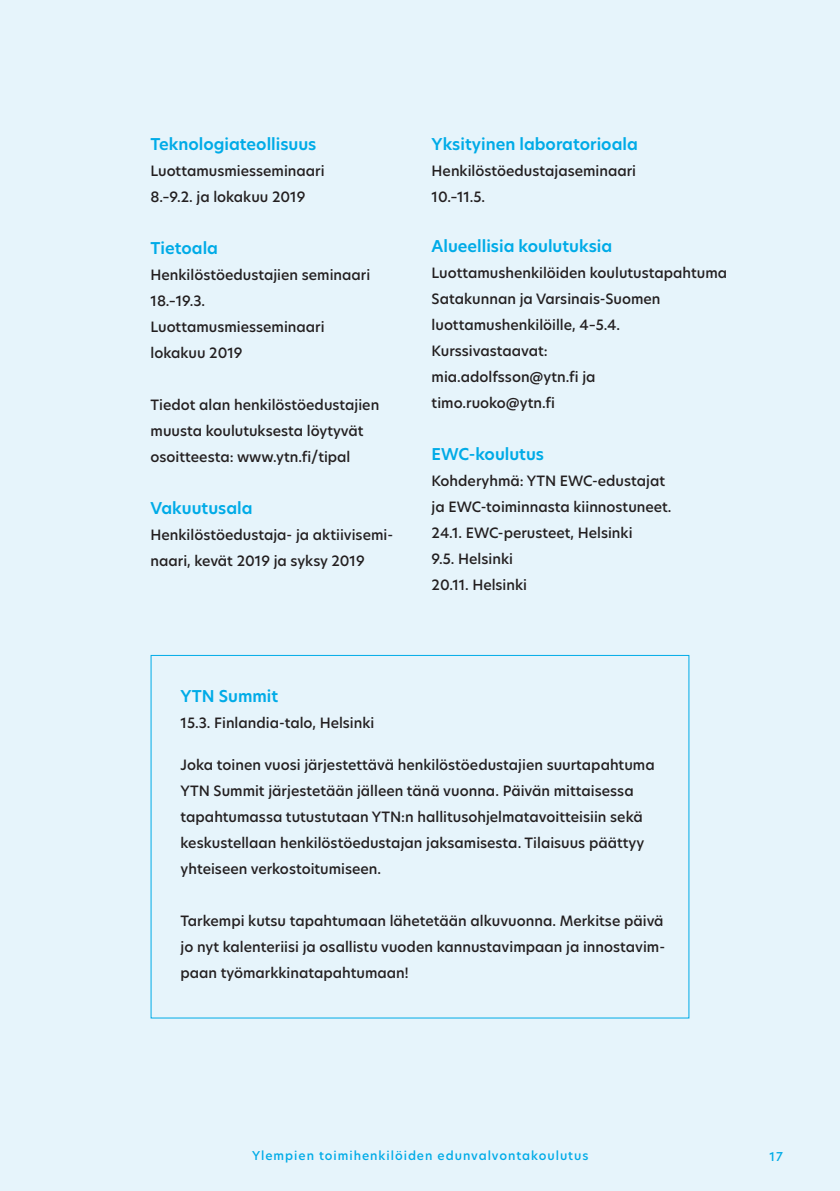
<style>
.page{position:relative;width:840px;height:1191px;background:#fff}
.page>*{position:absolute;margin:0;border:0;box-sizing:border-box;transform-origin:0 0}
.t1{font:600 16px "Hero New";color:#00abe7}
.t2{font:500 14px/26px "Hero New";color:#231f20}
.t3{font:500 12px "Hero New";letter-spacing:.08em;color:#00abe7}
</style>
<div class="page">
<div style="left:0;top:0;width:839px;height:1191px;background:#e6f4fb"></div>
<p class="t1" style="left:150px;top:133px;width:167px">Teknologiateollisuus</p>
<p class="t2" style="left:150px;top:158px;width:175px">Luottamusmiesseminaari<br>8.–9.2. ja lokakuu 2019</p>
<p class="t1" style="left:150px;top:237px;width:69px">Tietoala</p>
<p class="t2" style="left:150px;top:262px;width:221px">Henkilöstöedustajien seminaari<br>18.–19.3.<br>Luottamusmiesseminaari lokakuu 2019</p>
<p class="t2" style="left:150px;top:392px;width:230px">Tiedot alan henkilöstöedustajien muusta koulutuksesta löytyvät osoitteesta: www.ytn.fi/tipal</p>
<p class="t1" style="left:150px;top:497px;width:103px">Vakuutusala</p>
<p class="t2" style="left:150px;top:522px;width:244px">Henkilöstöedustaja- ja aktiivisemi&shy;naari, kevät 2019 ja syksy 2019</p>
<p class="t1" style="left:431px;top:133px;width:208px">Yksityinen laboratorioala</p>
<p class="t2" style="left:431px;top:158px;width:206px">Henkilöstöedustajaseminaari<br>10.–11.5.</p>
<p class="t1" style="left:431px;top:235px;width:182px">Alueellisia koulutuksia</p>
<p class="t2" style="left:431px;top:260px;width:297px">Luottamushenkilöiden koulutustapahtuma<br>Satakunnan ja Varsinais-Suomen luottamushenkilöille, 4–5.4.<br>Kurssivastaavat:<br>mia.adolfsson@ytn.fi ja<br>timo.ruoko@ytn.fi</p>
<p class="t1" style="left:431px;top:443px;width:114px">EWC-koulutus</p>
<p class="t2" style="left:431px;top:468px;width:241px">Kohderyhmä: YTN EWC-edustajat ja EWC-toiminnasta kiinnostuneet.<br>24.1. EWC-perusteet, Helsinki<br>9.5. Helsinki<br>20.11. Helsinki</p>
<p class="t1" style="left:180px;top:685px;width:99px">YTN Summit</p>
<p class="t2" style="left:180px;top:710px;width:195px">15.3. Finlandia-talo, Helsinki</p>
<p class="t2" style="left:180px;top:752px;width:475px">Joka toinen vuosi järjestettävä henkilöstöedustajien suurtapahtuma YTN Summit järjestetään jälleen tänä vuonna. Päivän mittaisessa tapahtumassa tutustutaan YTN:n hallitusohjelmatavoitteisiin sekä keskustellaan henkilöstöedustajan jaksamisesta. Tilaisuus päättyy yhteiseen verkostoitumiseen.</p>
<p class="t2" style="left:180px;top:908px;width:486px;text-align:justify">Tarkempi kutsu tapahtumaan lähetetään alkuvuonna. Merkitse päivä jo nyt kalenteriisi ja osallistu vuoden kannustavimpaan ja innostavim&shy;paan työmarkkinatapahtumaan!</p>
<p class="t3" style="left:252px;top:1147px;width:337px">Ylempien toimihenkilöiden edunvalvontakoulutus</p>
<p class="t3" style="left:769px;top:1148px;width:15px">17</p>
</div>
